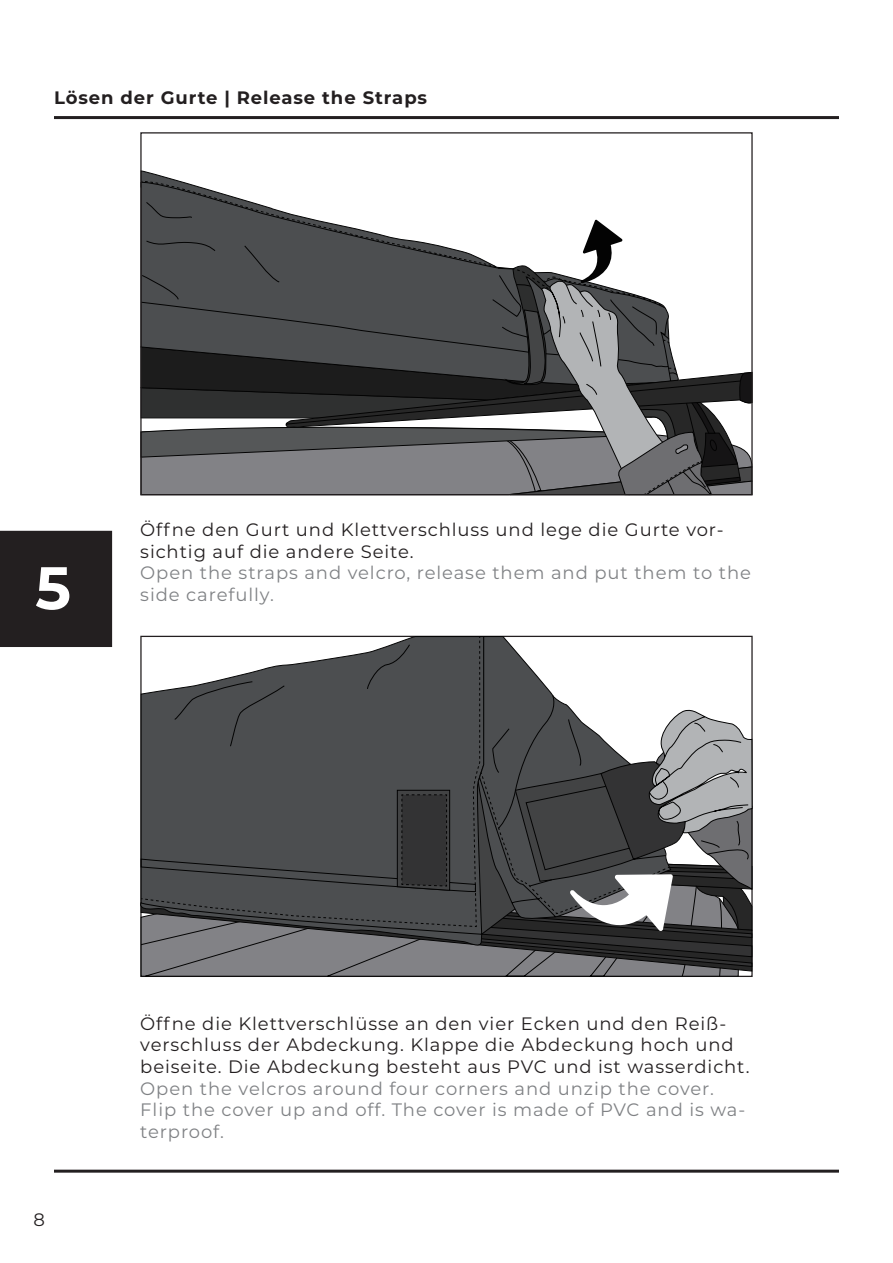
<style>
.page{position:relative;width:893px;height:1263px;background:#fff}
.page>*{position:absolute;margin:0;border:0;box-sizing:border-box;transform-origin:0 0}
.t1{font:700 60px "Montserrat";color:#fff}
.t2{font:18px/21.6px "Montserrat";letter-spacing:.05em;color:#231f20}
.t3{font:18px/21.6px "Montserrat";letter-spacing:.05em;color:#808285}
.t4{font:700 18px "Montserrat";letter-spacing:.05em;color:#231f20}
</style>
<div class="page">
<hr style="left:54px;top:116px;width:785px;height:3px;background:#231f20">
<hr style="left:54px;top:1170px;width:785px;height:3px;background:#231f20">
<svg style="left:141px;top:181px;width:611px;height:314px"></svg>
<svg style="left:140px;top:640px;width:612px;height:337px;background:#656667"></svg>
<div style="left:0;top:531px;width:112px;height:116px;background:#231f20"></div>
<p class="t4" style="left:54px;top:85px;width:375px">Lösen der Gurte | Release the Straps</p>
<p class="t1" style="left:35px;top:545px;width:37px">5</p>
<p class="t2" style="left:140px;top:518px;width:585px">Öffne den Gurt und Klettverschluss und lege die Gurte vor&shy;sichtig auf die andere Seite.</p>
<p class="t3" style="left:140px;top:562px;width:612px">Open the straps and velcro, release them and put them to the side carefully.</p>
<p class="t2" style="left:33px;top:1208px;width:13px">8</p>
<p class="t2" style="left:140px;top:1012px;width:611px">Öffne die Klettverschlüsse an den vier Ecken und den Reiß&shy;verschluss der Abdeckung. Klappe die Abdeckung hoch und beiseite. Die Abdeckung besteht aus PVC und ist wasserdicht.</p>
<p class="t3" style="left:140px;top:1077px;width:606px">Open the velcros around four corners and unzip the cover.<br>Flip the cover up and off. The cover is made of PVC and is wa&shy;terproof.</p>
</div>
